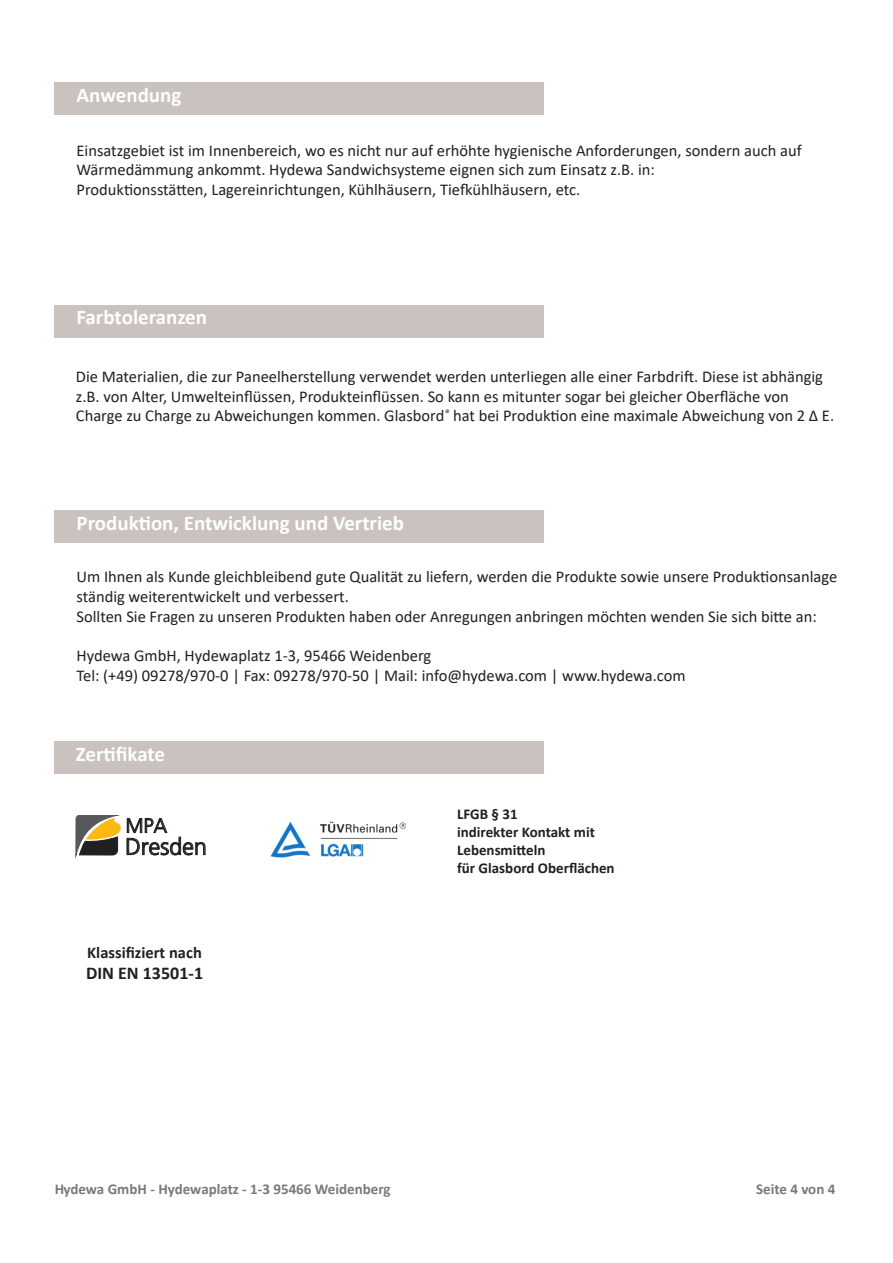
<style>
.page{position:relative;width:893px;height:1263px;background:#fff}
.page>*{position:absolute;margin:0;border:0;box-sizing:border-box;transform-origin:0 0}
.t1{font:300 23.4px "Frutiger LT";color:#231f20}
.Unterüberschriften{font:700 21px "Calibri";color:#fff}
.t2{font:300 20.1px "Frutiger LT";color:#231f20}
.t3{font:700 18px "Calibri";color:#231f20}
.t4{font:16.5px/19.8px "Calibri";color:#231f20}
.t5{font:700 16.5px "Calibri";color:#231f20}
.t6{font:700 15px "Calibri";color:#231f20}
.t7{font:10.95px "Arial";color:#231f20}
</style>
<div class="page">
<div style="left:54px;top:83px;width:489px;height:32px;background:#cac2bf"></div>
<div style="left:54px;top:305px;width:489px;height:32px;background:#cac2bf"></div>
<div style="left:54px;top:511px;width:489px;height:32px;background:#cac2bf"></div>
<div style="left:54px;top:742px;width:489px;height:32px;background:#cac2bf"></div>
<svg style="left:76px;top:815px;width:45px;height:41px;background:#8b7a56"></svg>
<img style="left:270px;top:821px;width:135px;height:37px">
<p class="Unterüberschriften" style="left:77px;top:80px;width:106px">Anwendung</p>
<p class="t4" style="left:77px;top:140px;width:727px">Einsatzgebiet ist im Innenbereich, wo es nicht nur auf erhöhte hygienische Anforderungen, sondern auch auf</p>
<p class="t4" style="left:77px;top:160px;width:580px">Wärmedämmung ankommt. Hydewa Sandwichsysteme eignen sich zum Einsatz z.B. in:</p>
<p class="t4" style="left:77px;top:179px;width:505px">Produktionsstätten, Lagereinrichtungen, Kühlhäusern, Tiefkühlhäusern, etc.</p>
<p class="Unterüberschriften" style="left:77px;top:303px;width:132px">Farbtoleranzen</p>
<p class="t4" style="left:76px;top:366px;width:749px">Die Materialien, die zur Paneelherstellung verwendet werden unterliegen alle einer Farbdrift. Diese ist abhängig</p>
<p class="t4" style="left:76px;top:386px;width:714px">z.B. von Alter, Umwelteinflüssen, Produkteinflüssen. So kann es mitunter sogar bei gleicher Oberfläche von</p>
<p class="t4" style="left:76px;top:406px;width:760px">Charge zu Charge zu Abweichungen kommen. Glasbord<sup>®</sup> hat bei Produktion eine maximale Abweichung von 2 Δ E.</p>
<p class="Unterüberschriften" style="left:77px;top:508px;width:329px">Produktion, Entwicklung und Vertrieb</p>
<p class="t4" style="left:77px;top:566px;width:762px">Um Ihnen als Kunde gleichbleibend gute Qualität zu liefern, werden die Produkte sowie unsere Produktionsanlage ständig weiterentwickelt und verbessert.</p>
<p class="t4" style="left:77px;top:606px;width:742px">Sollten Sie Fragen zu unseren Produkten haben oder Anregungen anbringen möchten wenden Sie sich bitte an:</p>
<p class="t4" style="left:77px;top:646px;width:356px">Hydewa GmbH, Hydewaplatz 1-3, 95466 Weidenberg</p>
<p class="t4" style="left:77px;top:665px;width:611px">Tel: (+49) 09278/970-0 | Fax: 09278/970-50 | Mail: info@hydewa.com | www.hydewa.com</p>
<p class="Unterüberschriften" style="left:76px;top:739px;width:91px">Zertifikate</p>
<p class="t2" style="left:126px;top:814px;width:43px">MPA</p>
<p class="t1" style="left:125px;top:833px;width:83px">Dresden</p>
<p class="t5" style="left:87px;top:940px;width:116px">Klassifiziert nach</p>
<p class="t3" style="left:86px;top:960px;width:119px">DIN EN 13501-1</p>
<p class="t6" style="left:457px;top:803px;width:62px">LFGB § 31</p>
<p class="t6" style="left:457px;top:821px;width:139px">indirekter Kontakt mit</p>
<p class="t6" style="left:457px;top:839px;width:90px">Lebensmitteln</p>
<p class="t6" style="left:457px;top:857px;width:159px">für Glasbord Oberflächen</p>
<p class="t6" style="left:54px;top:1179px;width:338px">Hydewa GmbH - Hydewaplatz - 1-3 95466 Weidenberg</p>
<p class="t6" style="left:756px;top:1179px;width:81px">Seite 4 von 4</p>
<p class="t7" style="left:62px;top:1186px;width:210px">In Cooperation with Crane Composites Inc.</p>
</div>
